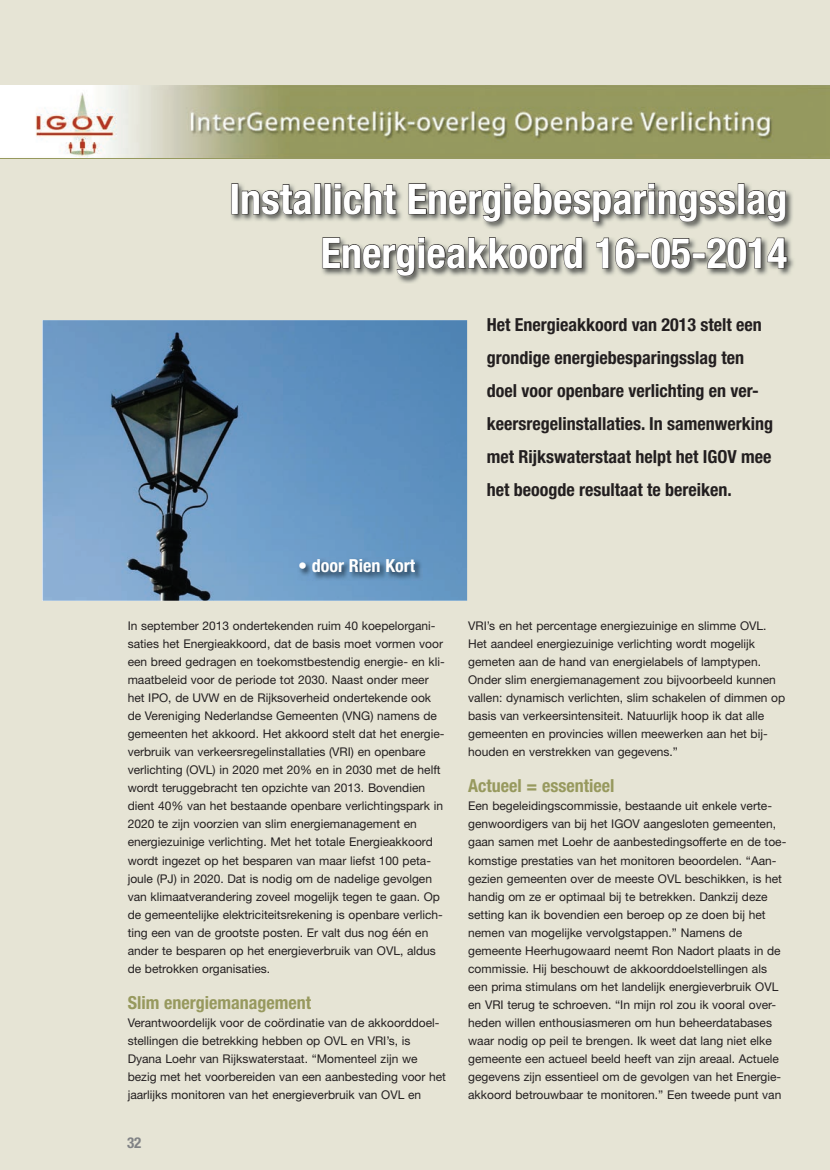
<style>
.page{position:relative;width:830px;height:1170px;background:#fff}
.page>*{position:absolute;margin:0;border:0;box-sizing:border-box;transform-origin:0 0}
.t1{font:700 condensed 42px/54px "Helvetica Neue LT Std";color:#fff;text-align:right}
.t2{font:700 condensed 18px/33px "Helvetica Neue LT Std";color:#231f20}
.t3{font:700 condensed 18px "Helvetica Neue LT Std";color:#97995e}
.t4{font:700 condensed 18px "Helvetica Neue LT Std";color:#fff}
.t5{font:700 condensed 15px "Helvetica Neue LT Std";color:#808285}
.t6{font:12px/18px "Helvetica Neue LT Std";color:#231f20}
</style>
<div class="page">
<div style="left:0;top:0;width:829px;height:1169px;background:#e6e4d5"></div>
<hr style="left:829px;top:0;width:1px;height:1169px;background:#e6e4d5">
<img style="left:0;top:85px;width:829px;height:73px">
<img style="left:43px;top:320px;width:424px;height:280px">
<img style="left:231px;top:183px;width:563px;height:100px">
<div style="left:231px;top:183px;width:7px;height:31px;border:1px solid #231f20"></div>
<svg style="left:241px;top:184px;width:71px;height:31px"></svg>
<div style="left:314px;top:183px;width:7px;height:31px;border:1px solid #231f20"></div>
<div style="left:324px;top:183px;width:7px;height:31px;border:1px solid #231f20"></div>
<svg style="left:334px;top:183px;width:62px;height:32px;background:#86867e"></svg>
<svg style="left:408px;top:183px;width:327px;height:39px"></svg>
<div style="left:737px;top:183px;width:7px;height:31px;border:1px solid #231f20"></div>
<svg style="left:746px;top:190px;width:39px;height:32px"></svg>
<svg style="left:322px;top:237px;width:260px;height:39px"></svg>
<svg style="left:595px;top:237px;width:40px;height:32px"></svg>
<div style="left:636px;top:253px;width:13px;height:5px;border:1px solid #231f20"></div>
<svg style="left:650px;top:237px;width:40px;height:32px"></svg>
<div style="left:692px;top:253px;width:13px;height:5px;border:1px solid #231f20"></div>
<svg style="left:706px;top:237px;width:81px;height:32px;background:#8c8c84"></svg>
<img style="left:297px;top:557px;width:125px;height:23px">
<h1 class="t1" style="left:229px;top:171px;width:559px">Installicht Energiebesparingsslag<br>Energieakkoord 16-05-2014</h1>
<h2 class="t2" style="left:486px;top:308px;width:288px">Het Energieakkoord van 2013 stelt een grondige energiebesparingsslag ten doel voor openbare verlichting en ver&shy;keersregelinstallaties. In samenwerking met Rijkswaterstaat helpt het IGOV mee het beoogde resultaat te bereiken.</h2>
<h2 class="t4" style="left:298px;top:555px;width:118px">• door Rien Kort</h2>
<p class="t6" style="left:128px;top:617px;width:318px">In september 2013 ondertekenden ruim 40 koepelorgani&shy;saties het Energieakkoord, dat de basis moet vormen voor een breed gedragen en toekomstbestendig energie- en kli&shy;maatbeleid voor de periode tot 2030. Naast onder meer het IPO, de UVW en de Rijksoverheid ondertekende ook de Vereniging Nederlandse Gemeenten (VNG) namens de gemeenten het akkoord. Het akkoord stelt dat het energie&shy;verbruik van verkeersregelinstallaties (VRI) en openbare verlichting (OVL) in 2020 met 20% en in 2030 met de helft wordt teruggebracht ten opzichte van 2013. Bovendien dient 40% van het bestaande openbare verlichtingspark in 2020 te zijn voorzien van slim energiemanagement en energiezuinige verlichting. Met het totale Energieakkoord wordt ingezet op het besparen van maar liefst 100 peta&shy;joule (PJ) in 2020. Dat is nodig om de nadelige gevolgen van klimaatverandering zoveel mogelijk tegen te gaan. Op de gemeentelijke elektriciteitsrekening is openbare verlich&shy;ting een van de grootste posten. Er valt dus nog één en ander te besparen op het energieverbruik van OVL, aldus de betrokken organisaties.</p>
<h2 class="t3" style="left:128px;top:991px;width:185px">Slim energiemanagement</h2>
<p class="t6" style="left:128px;top:1013px;width:320px">Verantwoordelijk voor de coördinatie van de akkoorddoel&shy;stellingen die betrekking hebben op OVL en VRI’s, is Dyana Loehr van Rijkswaterstaat. “Momenteel zijn we bezig met het voorbereiden van een aanbesteding voor het jaarlijks monitoren van het energieverbruik van OVL en</p>
<p class="t5" style="left:127px;top:1133px;width:16px">32</p>
<p class="t6" style="left:468px;top:617px;width:318px">VRI’s en het percentage energiezuinige en slimme OVL.<br>Het aandeel energiezuinige verlichting wordt mogelijk gemeten aan de hand van energielabels of lamptypen.<br>Onder slim energiemanagement zou bijvoorbeeld kunnen vallen: dynamisch verlichten, slim schakelen of dimmen op basis van verkeersintensiteit. Natuurlijk hoop ik dat alle gemeenten en provincies willen meewerken aan het bij&shy;houden en verstrekken van gegevens.”</p>
<h2 class="t3" style="left:468px;top:775px;width:148px">Actueel = essentieel</h2>
<p class="t6" style="left:468px;top:797px;width:319px">Een begeleidingscommissie, bestaande uit enkele verte&shy;genwoordigers van bij het IGOV aangesloten gemeenten, gaan samen met Loehr de aanbestedingsofferte en de toe&shy;komstige prestaties van het monitoren beoordelen. “Aan&shy;gezien gemeenten over de meeste OVL beschikken, is het handig om ze er optimaal bij te betrekken. Dankzij deze setting kan ik bovendien een beroep op ze doen bij het nemen van mogelijke vervolgstappen.” Namens de gemeente Heerhugowaard neemt Ron Nadort plaats in de commissie. Hij beschouwt de akkoorddoelstellingen als een prima stimulans om het landelijk energieverbruik OVL en VRI terug te schroeven. “In mijn rol zou ik vooral over&shy;heden willen enthousiasmeren om hun beheerdatabases waar nodig op peil te brengen. Ik weet dat lang niet elke gemeente een actueel beeld heeft van zijn areaal. Actuele gegevens zijn essentieel om de gevolgen van het Energie&shy;akkoord betrouwbaar te monitoren.” Een tweede punt van</p>
</div>
